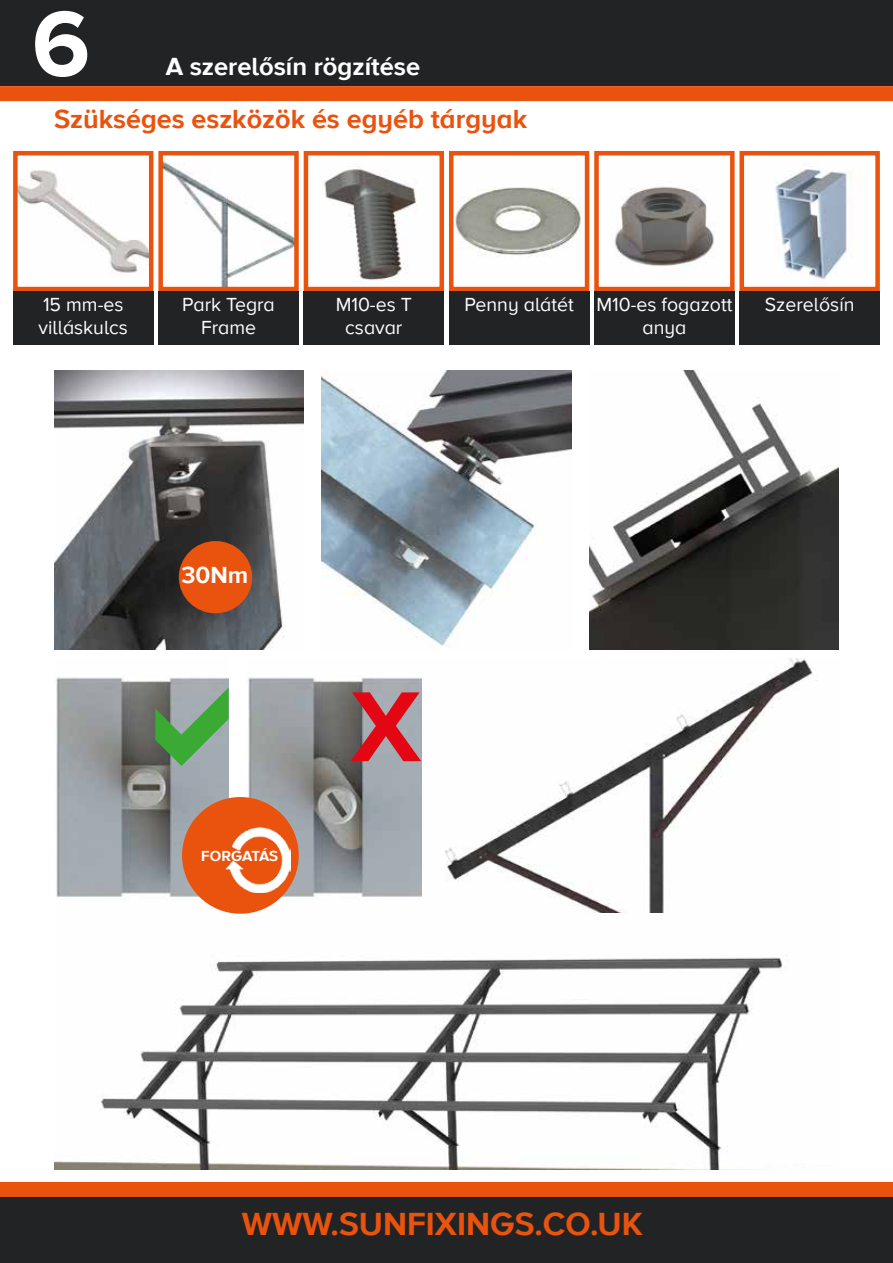
<style>
.page{position:relative;width:893px;height:1263px;background:#fff}
.page>*{position:absolute;margin:0;border:0;box-sizing:border-box;transform-origin:0 0}
.t1{font:700 96px "Proxima Nova A";color:#fff}
.t2{font:700 33px "Proxima Nova A";color:#e9530e}
.t3{font:700 27px "Proxima Nova A";color:#e9530e}
.t4{font:700 25.5px "Proxima Nova A";color:#fff}
.t5{font:700 24px "Proxima Nova A";color:#fff}
.t6{font:19.5px/23.4px "Proxima Nova A";color:#fff}
.t7{font:700 15px "Proxima Nova A";letter-spacing:-.005em;color:#fff}
</style>
<div class="page">
<div style="left:0;top:0;width:893px;height:86px;background:#222324"></div>
<div style="left:0;top:1195px;width:893px;height:68px;background:#222324"></div>
<div style="left:0;top:1182px;width:893px;height:15px;background:#e9530e"></div>
<div style="left:0;top:86px;width:893px;height:15px;background:#e9530e"></div>
<img style="left:248px;top:658px;width:569px;height:256px">
<img style="left:56px;top:677px;width:173px;height:236px">
<img style="left:54px;top:371px;width:250px;height:278px">
<img style="left:322px;top:371px;width:249px;height:275px">
<img style="left:589px;top:371px;width:250px;height:278px">
<img style="left:54px;top:955px;width:733px;height:214px">
<img style="left:18px;top:170px;width:130px;height:105px">
<div style="left:13px;top:151px;width:140px;height:140px;border:4px solid #e9530e"></div>
<img style="left:163px;top:161px;width:131px;height:125px">
<div style="left:158px;top:151px;width:141px;height:140px;border:4px solid #e9530e"></div>
<img style="left:324px;top:169px;width:93px;height:112px">
<div style="left:304px;top:151px;width:140px;height:140px;border:4px solid #e9530e"></div>
<img style="left:455px;top:187px;width:127px;height:69px">
<div style="left:449px;top:151px;width:140px;height:140px;border:4px solid #e9530e"></div>
<img style="left:614px;top:186px;width:100px;height:81px">
<div style="left:594px;top:151px;width:141px;height:140px;border:4px solid #e9530e"></div>
<img style="left:744px;top:156px;width:109px;height:130px">
<div style="left:739px;top:151px;width:141px;height:140px;border:4px solid #e9530e"></div>
<div style="left:13px;top:291px;width:140px;height:53px;background:#222324"></div>
<div style="left:158px;top:291px;width:141px;height:53px;background:#222324"></div>
<div style="left:304px;top:291px;width:140px;height:53px;background:#222324"></div>
<div style="left:449px;top:291px;width:140px;height:53px;background:#222324"></div>
<div style="left:594px;top:291px;width:141px;height:53px;background:#222324"></div>
<div style="left:739px;top:291px;width:141px;height:53px;background:#222324"></div>
<div style="left:179px;top:541px;width:73px;height:72px;background:#e9530e;border-radius:50%"></div>
<svg style="left:155px;top:687px;width:74px;height:79px;background:#71a175"></svg>
<svg style="left:351px;top:692px;width:70px;height:69px;background:#b8555d"></svg>
<div style="left:182px;top:797px;width:117px;height:117px;background:#e9530e;border-radius:50%"></div>
<img style="left:225px;top:827px;width:65px;height:65px">
<h1 class="t1" style="left:32px;top:-11px;width:60px">6</h1>
<h3 class="t3" style="left:54px;top:103px;width:475px">Szükséges eszközök és egyéb tárgyak</h3>
<h3 class="t4" style="left:166px;top:52px;width:256px">A szerelősín rögzítése</h3>
<p class="t6" style="left:39px;top:293px;width:91px">15 mm-es villáskulcs</p>
<p class="t6" style="left:182px;top:293px;width:94px;text-align:center">Park Tegra<br>Frame</p>
<p class="t6" style="left:336px;top:293px;width:78px;text-align:center">M10-es T csavar</p>
<p class="t6" style="left:642px;top:293px;width:92px;text-indent:-178px">Penny alátét M10-es fogazott anya</p>
<p class="t6" style="left:765px;top:293px;width:91px">Szerelősín</p>
<p class="t5" style="left:181px;top:561px;width:68px">30Nm</p>
<p class="t7" style="left:201px;top:848px;width:78px">FORGATÁS</p>
<h2 class="t2" style="left:242px;top:1205px;width:402px">WWW.SUNFIXINGS.CO.UK</h2>
</div>
